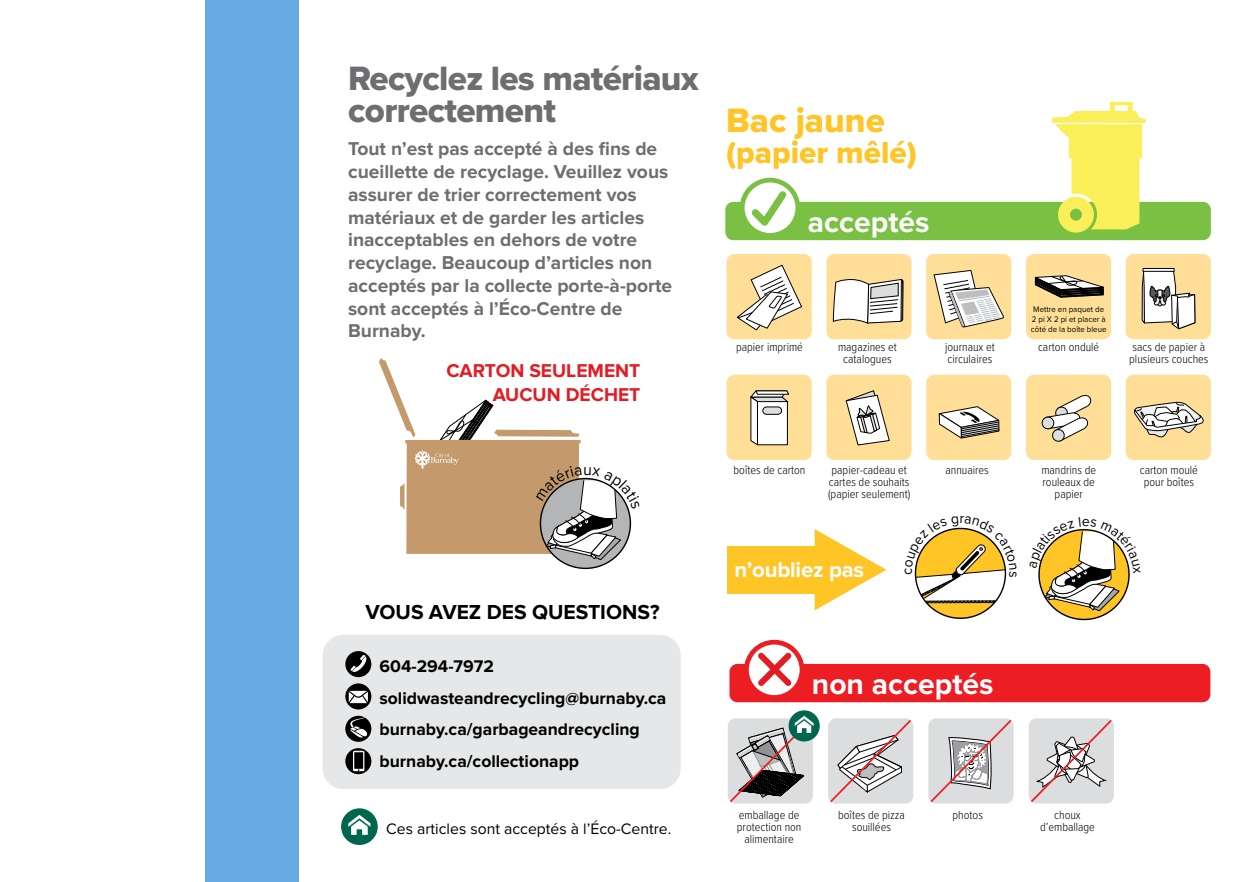
<style>
.page{position:relative;width:1260px;height:882px;background:#fff}
.page>*{position:absolute;margin:0;border:0;box-sizing:border-box;transform-origin:0 0}
.t1{font:35px/31.5px "Proxima Nova Extrabld";letter-spacing:-.02em;color:#6d6e71}
.t2{font:35px "Proxima Nova Extrabld";color:#ffc425}
.t3{font:31.5px "Proxima Nova Extrabld";color:#ffc425}
.t4{font:700 30.1px "Proxima Nova";color:#fff}
.t5{font:700 22.22px "Proxima Nova";letter-spacing:-.01em;color:#fff}
.t6{font:700 21px "Proxima Nova";color:#000}
.t7{font:700 19.25px/22.8px "Proxima Nova";color:#6d6e71}
.t8{font:700 19.25px/24.5px "Proxima Nova";color:#e31b23;text-align:right}
.t9{font:700 17.5px/31.8px "Proxima Nova";color:#000}
.t10{font:15.75px "Proxima Nova";color:#000}
.t11{font:300 12.25px/12.2px "Proxima Nova Cond";color:#000;text-align:center}
.t12{font:8.4px/10px "Proxima Nova";color:#000;scale:.95 1}
</style>
<div class="page">
<div style="left:205px;top:0;width:94px;height:882px;background:#67aae4"></div>
<div style="left:323px;top:635px;width:358px;height:154px;background:#e6e7e8;border-radius:21px"></div>
<div style="left:345px;top:651px;width:26px;height:26px;background:#000;border-radius:50%"></div>
<svg style="left:350px;top:655px;width:18px;height:17px"></svg>
<svg style="left:345px;top:683px;width:26px;height:26px"></svg>
<svg style="left:349px;top:691px;width:19px;height:12px"></svg>
<div style="left:345px;top:716px;width:26px;height:26px;background:#000;border-radius:50%"></div>
<svg style="left:350px;top:716px;width:18px;height:22px"></svg>
<svg style="left:345px;top:748px;width:26px;height:26px"></svg>
<svg style="left:353px;top:751px;width:11px;height:20px"></svg>
<div style="left:341px;top:808px;width:37px;height:37px;background:#00674e;border-radius:50%"></div>
<svg style="left:348px;top:815px;width:22px;height:20px"></svg>
<div style="left:926px;top:254px;width:85px;height:85px;background:#ffdf97;border-radius:8px"></div>
<div style="left:1026px;top:254px;width:85px;height:85px;background:#ffdf97;border-radius:8px"></div>
<div style="left:826px;top:254px;width:86px;height:85px;background:#ffdf97;border-radius:8px"></div>
<div style="left:1126px;top:254px;width:85px;height:85px;background:#ffdf97;border-radius:8px"></div>
<div style="left:727px;top:254px;width:85px;height:85px;background:#ffdf97;border-radius:8px"></div>
<div style="left:926px;top:375px;width:85px;height:85px;background:#ffdf97;border-radius:8px"></div>
<div style="left:1026px;top:375px;width:85px;height:85px;background:#ffdf97;border-radius:8px"></div>
<div style="left:826px;top:375px;width:86px;height:85px;background:#ffdf97;border-radius:8px"></div>
<div style="left:1126px;top:375px;width:85px;height:85px;background:#ffdf97;border-radius:8px"></div>
<div style="left:727px;top:375px;width:85px;height:85px;background:#ffdf97;border-radius:8px"></div>
<svg style="left:1029px;top:718px;width:85px;height:86px;background:#d2cdce"></svg>
<svg style="left:928px;top:718px;width:86px;height:86px;background:#d2cdce"></svg>
<svg style="left:828px;top:718px;width:85px;height:86px;background:#d2cdce"></svg>
<svg style="left:1039px;top:530px;width:90px;height:90px"></svg>
<svg style="left:915px;top:528px;width:90px;height:90px"></svg>
<div style="left:730px;top:664px;width:480px;height:38px;background:#ed1d24;border-radius:8px"></div>
<svg style="left:746px;top:642px;width:56px;height:56px"></svg>
<div style="left:744px;top:640px;width:60px;height:60px;border:5px solid #ed1d24;border-radius:50%"></div>
<svg style="left:757px;top:651px;width:36px;height:37px"></svg>
<div style="left:725px;top:202px;width:486px;height:38px;background:#7ac143;border-radius:8px"></div>
<svg style="left:742px;top:180px;width:56px;height:55px"></svg>
<div style="left:740px;top:178px;width:60px;height:60px;border:5px solid #7ac143;border-radius:50%"></div>
<svg style="left:752px;top:190px;width:35px;height:36px"></svg>
<svg style="left:1035px;top:275px;width:69px;height:23px"></svg>
<svg style="left:750px;top:390px;width:39px;height:56px;background:#d1cec9"></svg>
<div style="left:763px;top:407px;width:19px;height:7px;background:#dcddde;border-radius:4px"></div>
<div style="left:763px;top:407px;width:19px;height:8px;border:1px solid #000;border-radius:4px"></div>
<svg style="left:1134px;top:402px;width:70px;height:36px"></svg>
<svg style="left:1041px;top:394px;width:51px;height:48px"></svg>
<svg style="left:737px;top:265px;width:65px;height:65px"></svg>
<svg style="left:833px;top:278px;width:71px;height:46px;background:#d4d0c7"></svg>
<svg style="left:938px;top:406px;width:62px;height:33px"></svg>
<svg style="left:846px;top:390px;width:44px;height:55px"></svg>
<svg style="left:1142px;top:268px;width:53px;height:62px"></svg>
<svg style="left:934px;top:270px;width:70px;height:57px"></svg>
<div style="left:789px;top:710px;width:31px;height:32px;background:#00674e;border-radius:50%"></div>
<svg style="left:728px;top:716px;width:86px;height:88px;background:#a8aaa9"></svg>
<svg style="left:1052px;top:102px;width:94px;height:131px"></svg>
<div style="left:540px;top:479px;width:90px;height:89px;background:#b3b5b7;border-radius:50%"></div>
<div style="left:727px;top:546px;width:101px;height:48px;background:#ffc425"></div>
<svg style="left:815px;top:529px;width:71px;height:81px"></svg>
<svg style="left:914px;top:527px;width:93px;height:76px"></svg>
<svg style="left:1038px;top:529px;width:92px;height:82px"></svg>
<svg style="left:379px;top:358px;width:253px;height:202px"></svg>
<h1 class="t1" style="left:348px;top:62px;width:352px">Recyclez les matériaux correctement</h1>
<p class="t7" style="left:348px;top:138px;width:326px">Tout n’est pas accepté à des fins de cueillette de recyclage. Veuillez vous assurer de trier correctement vos matériaux et de garder les articles inacceptables en dehors de votre recyclage. Beaucoup d’articles non acceptés par la collecte porte-à-porte sont acceptés à l’Éco-Centre de<br>Burnaby.</p>
<h3 class="t8" style="left:447px;top:359px;width:195px">CARTON SEULEMENT<br>AUCUN DÉCHET</h3>
<h3 class="t6" style="left:366px;top:600px;width:296px">VOUS AVEZ DES QUESTIONS?</h3>
<h3 class="t9" style="left:380px;top:650px;width:288px">604-294-7972 solidwasteandrecycling@burnaby.ca burnaby.ca/garbageandrecycling burnaby.ca/collectionapp</h3>
<h1 class="t2" style="left:726px;top:94px;width:160px">Bac jaune</h1>
<h2 class="t3" style="left:726px;top:129px;width:192px">(papier mêlé)</h2>
<h3 class="t4" style="left:808px;top:204px;width:123px">acceptés</h3>
<p class="t11" style="left:736px;top:340px;width:68px">papier imprimé</p>
<p class="t11" style="left:838px;top:340px;width:60px">magazines et catalogues</p>
<p class="t12" style="left:1031px;top:304px;width:81px">Mettre en paquet de<br>2 pi X 2 pi et placer à côté de la boîte bleue</p>
<p class="t11" style="left:945px;top:340px;width:51px;text-align:left">journaux et circulaires</p>
<p class="t11" style="left:1038px;top:340px;width:63px">carton ondulé</p>
<p class="t11" style="left:1129px;top:340px;width:81px;text-align:left">sacs de papier à plusieurs couches</p>
<p class="t11" style="left:734px;top:463px;width:73px">boîtes de carton</p>
<p class="t11" style="left:946px;top:463px;width:45px">annuaires</p>
<p class="t11" style="left:828px;top:463px;width:84px;text-align:left">papier-cadeau et cartes de souhaits (papier seulement)</p>
<h3 class="t5" style="left:734px;top:556px;width:131px">n’oubliez pas</h3>
<h3 class="t4" style="left:812px;top:666px;width:183px">non acceptés</h3>
<p class="t11" style="left:1041px;top:463px;width:56px">mandrins de rouleaux de papier</p>
<p class="t11" style="left:1140px;top:463px;width:60px">carton moulé pour boîtes</p>
<p class="t10" style="left:386px;top:821px;width:287px">Ces articles sont acceptés à l’Éco-Centre.</p>
<p class="t11" style="left:838px;top:808px;width:68px">boîtes de pizza souillées</p>
<p class="t11" style="left:953px;top:808px;width:32px">photos</p>
<p class="t11" style="left:1040px;top:808px;width:56px">choux d’emballage</p>
<p class="t11" style="left:737px;top:808px;width:66px">emballage de protection non alimentaire</p>
</div>
